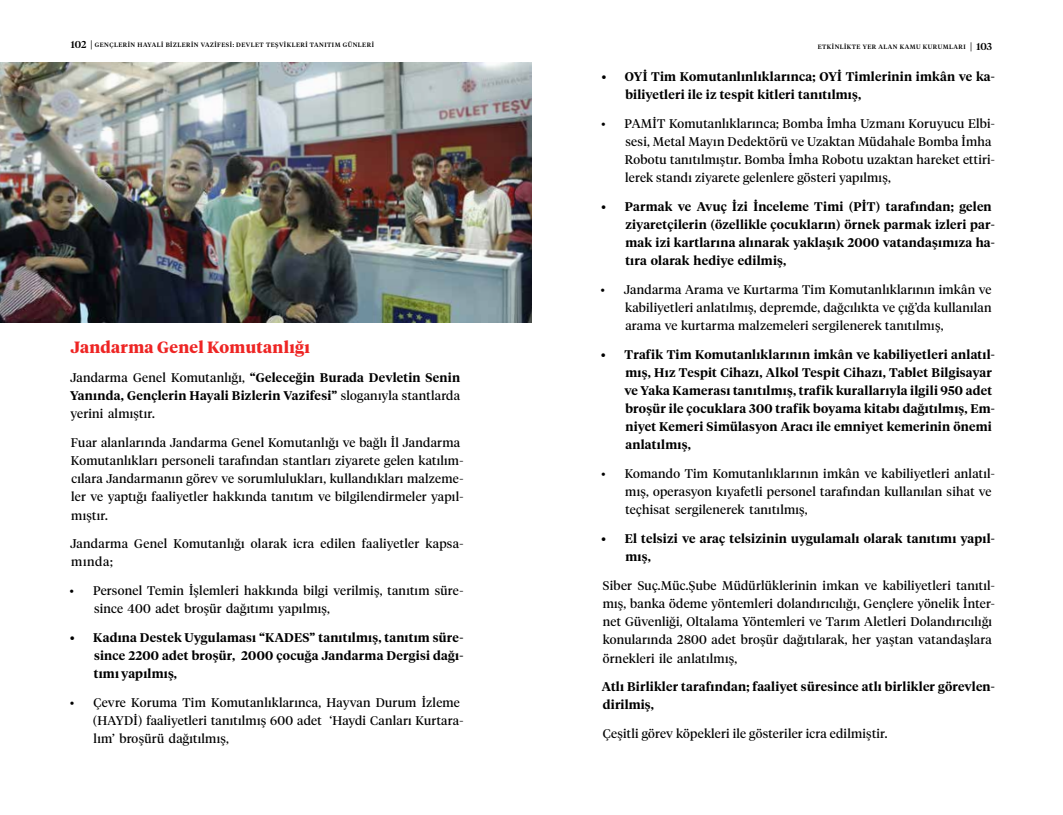
<style>
.page{position:relative;width:1063px;height:815px;background:#fff}
.page>*{position:absolute;margin:0;border:0;box-sizing:border-box;transform-origin:0 0}
.t1{font:700 16.25px "Tiempos Headline";letter-spacing:.02em;color:#ee2524}
.t2{font:12.5px/18.1px "Tiempos Headline";letter-spacing:.02em;color:#000}
.t3{font:600 12.5px/18.1px "Tiempos Headline";letter-spacing:.02em;color:#000}
.t4{font:500 10px "Tiempos Headline";letter-spacing:.01em;color:#000}
.t5{font:500 6.25px "Tiempos Headline";letter-spacing:.08em;color:#000}
.s1{font-weight:400}
</style>
<div class="page">
<img style="left:0;top:62px;width:531px;height:261px">
<p class="t4" style="left:71px;top:38px;width:23px">102 |</p>
<p class="t4" style="left:970px;top:39px;width:23px">| 103</p>
<p class="t5" style="left:95px;top:40px;width:281px">GENÇLERİN HAYALİ BİZLERİN VAZİFESİ: DEVLET TEŞVİKLERİ TANITIM GÜNLERİ</p>
<p class="t5" style="left:818px;top:42px;width:149px">ETKINLIKTE YER ALAN KAMU KURUMLARI</p>
<h1 class="t1" style="left:71px;top:336px;width:241px">Jandarma Genel Komutanlığı</h1>
<p class="t3" style="left:70px;top:368px;width:392px;text-align:justify"><span class="s1">Jandarma Genel Komutanlığı,</span> “Geleceğin Burada Devletin Senin Yanında, Gençlerin Hayali Bizlerin Vazifesi” <span class="s1">sloganıyla stantlarda yerini almıştır.</span></p>
<p class="t2" style="left:71px;top:433px;width:394px">Fuar alanlarında Jandarma Genel Komutanlığı ve bağlı İl Jandarma Komutanlıkları personeli tarafından stantları ziyarete gelen katılım&shy;cılara Jandarmanın görev ve sorumlulukları, kullandıkları malzeme&shy;ler ve yaptığı faaliyetler hakkında tanıtım ve bilgilendirmeler yapıl&shy;mıştır.</p>
<p class="t2" style="left:70px;top:534px;width:395px">Jandarma Genel Komutanlığı olarak icra edilen faaliyetler kapsa&shy;mında;</p>
<p class="t2" style="left:94px;top:581px;width:371px;text-indent:-24px">• Personel Temin İşlemleri hakkında bilgi verilmiş, tanıtım süre&shy;since 400 adet broşür dağıtımı yapılmış,</p>
<p class="t3" style="left:94px;top:628px;width:371px;text-align:justify;text-indent:-24px">• Kadına Destek Uygulaması “KADES” tanıtılmış, tanıtım süre&shy;since 2200 adet broşür, 2000 çocuğa Jandarma Dergisi dağı&shy;tımı yapılmış,</p>
<p class="t2" style="left:93px;top:693px;width:372px;text-indent:-23px">• Çevre Koruma Tim Komutanlıklarınca, Hayvan Durum İzleme (HAYDİ) faaliyetleri tanıtılmış 600 adet ‘Haydi Canları Kurtara&shy;lım’ broşürü dağıtılmış,</p>
<p class="t3" style="left:625px;top:67px;width:371px;text-indent:-24px">• OYİ Tim Komutanlınlıklarınca; OYİ Timlerinin imkân ve ka&shy;biliyetleri ile iz tespit kitleri tanıtılmış,</p>
<p class="t2" style="left:625px;top:113px;width:372px;text-indent:-23px">• PAMİT Komutanlıklarınca; Bomba İmha Uzmanı Koruyucu Elbi&shy;sesi, Metal Mayın Dedektörü ve Uzaktan Müdahale Bomba İmha Robotu tanıtılmıştır. Bomba İmha Robotu uzaktan hareket ettiri&shy;lerek standı ziyarete gelenlere gösteri yapılmış,</p>
<p class="t3" style="left:625px;top:197px;width:371px;text-indent:-24px">• Parmak ve Avuç İzi İnceleme Timi (PİT) tarafından; gelen ziyaretçilerin (özellikle çocukların) örnek parmak izleri par&shy;mak izi kartlarına alınarak yaklaşık 2000 vatandaşımıza ha&shy;tıra olarak hediye edilmiş,</p>
<p class="t2" style="left:625px;top:280px;width:368px;text-align:justify;text-indent:-24px">• Jandarma Arama ve Kurtarma Tim Komutanlıklarının imkân ve kabiliyetleri anlatılmış, depremde, dağcılıkta ve çığ’da kullanılan arama ve kurtarma malzemeleri sergilenerek tanıtılmış,</p>
<p class="t3" style="left:624px;top:345px;width:372px;text-indent:-23px">• Trafik Tim Komutanlıklarının imkân ve kabiliyetleri anlatıl&shy;mış, Hız Tespit Cihazı, Alkol Tespit Cihazı, Tablet Bilgisayar ve Yaka Kamerası tanıtılmış, trafik kurallarıyla ilgili 950 adet broşür ile çocuklara 300 trafik boyama kitabı dağıtılmış, Em&shy;niyet Kemeri Simülasyon Aracı ile emniyet kemerinin önemi anlatılmış,</p>
<p class="t2" style="left:625px;top:464px;width:371px;text-indent:-24px">• Komando Tim Komutanlıklarının imkân ve kabiliyetleri anlatıl&shy;mış, operasyon kıyafetli personel tarafından kullanılan sihat ve teçhisat sergilenerek tanıtılmış,</p>
<p class="t3" style="left:625px;top:529px;width:371px;text-indent:-24px">• El telsizi ve araç telsizinin uygulamalı olarak tanıtımı yapıl&shy;mış,</p>
<p class="t2" style="left:603px;top:576px;width:394px">Siber Suç.Müc.Şube Müdürlüklerinin imkan ve kabiliyetleri tanıtıl&shy;mış, banka ödeme yöntemleri dolandırıcılığı, Gençlere yönelik İnter&shy;net Güvenliği, Oltalama Yöntemleri ve Tarım Aletleri Dolandırıcılığı konularında 2800 adet broşür dağıtılarak, her yaştan vatandaşlara örnekleri ile anlatılmış,</p>
<p class="t3" style="left:602px;top:677px;width:395px">Atlı Birlikler tarafından; faaliyet süresince atlı birlikler görevlen&shy;dirilmiş,</p>
<p class="t2" style="left:603px;top:724px;width:286px">Çeşitli görev köpekleri ile gösteriler icra edilmiştir.</p>
</div>
